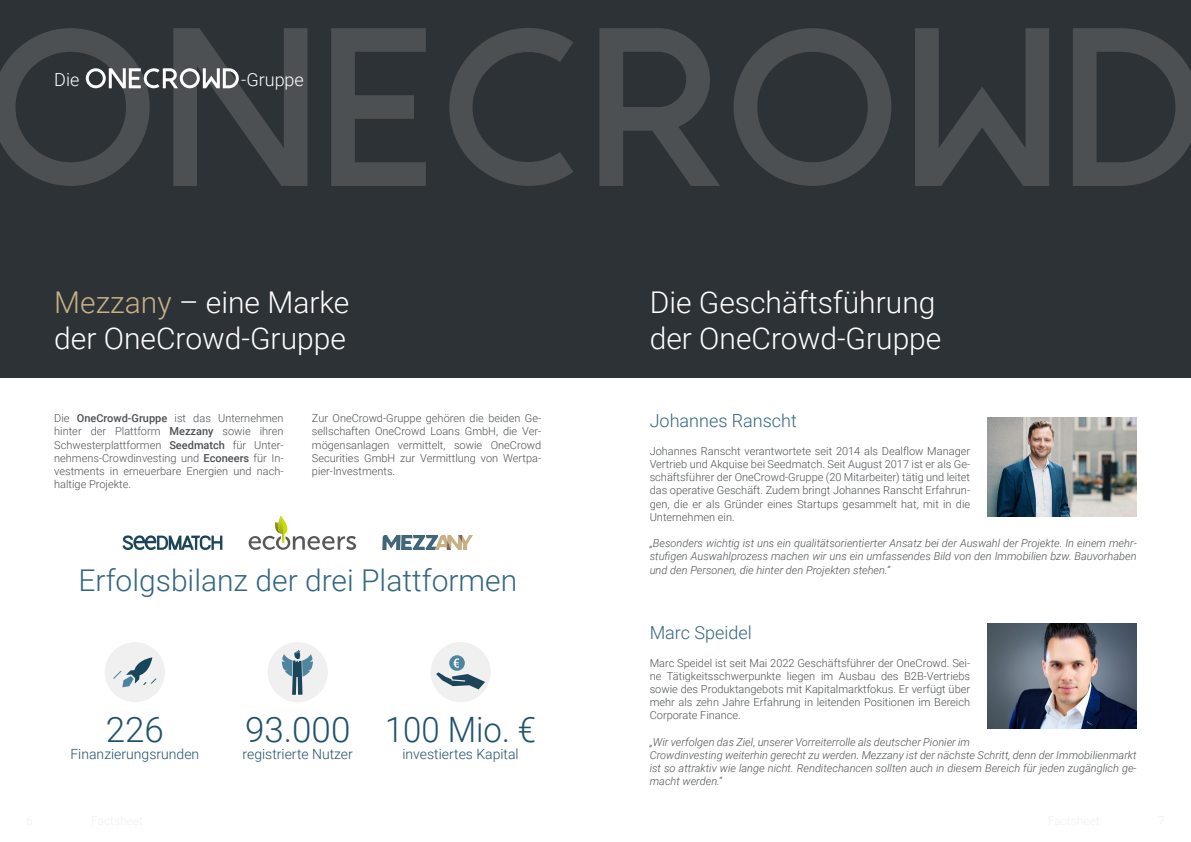
<style>
.page{position:relative;width:1191px;height:842px;background:#fff}
.page>*{position:absolute;margin:0;border:0;box-sizing:border-box;transform-origin:0 0}
.t1{font:300 35px "Roboto";color:#1f526b}
.t2{font:300 35px "Roboto";color:#1f526b;scale:.94 1}
.t3{font:300 30px/36px "Roboto";color:#fff}
.t4{font:300 30px "Roboto";color:#33667f}
.t5{font:300 18px "Roboto";color:#33667f}
.t6{font:300 18px "Roboto";color:#fff}
.t7{font:300 14px "Roboto";color:#1f526b}
.t8{font:300 11px/13.2px "Roboto";color:#4d5053;text-align:justify}
.t9{font:italic 300 11px/13.2px "Roboto";color:#4d5053;text-align:justify}
.s1{color:#c7b085}
.s2{font-weight:500}
</style>
<div class="page">
<div style="left:0;top:0;width:1191px;height:377px;background:#2d3237"></div>
<svg style="left:449px;top:28px;width:124px;height:158px"></svg>
<svg style="left:1073px;top:28px;width:118px;height:158px"></svg>
<svg style="left:733px;top:28px;width:158px;height:158px"></svg>
<svg style="left:915px;top:28px;width:134px;height:158px"></svg>
<svg style="left:599px;top:28px;width:121px;height:158px"></svg>
<svg style="left:331px;top:28px;width:95px;height:158px"></svg>
<div style="left:105px;top:642px;width:60px;height:60px;background:#f0f0f0;border-radius:50%"></div>
<svg style="left:113px;top:657px;width:43px;height:30px"></svg>
<div style="left:268px;top:642px;width:60px;height:60px;background:#f0f0f0;border-radius:50%"></div>
<svg style="left:282px;top:650px;width:31px;height:45px"></svg>
<div style="left:430px;top:642px;width:61px;height:60px;background:#f0f0f0;border-radius:50%"></div>
<svg style="left:449px;top:655px;width:16px;height:16px"></svg>
<svg style="left:436px;top:658px;width:49px;height:31px"></svg>
<svg style="left:0;top:28px;width:307px;height:158px"></svg>
<img style="left:987px;top:417px;width:149px;height:100px">
<img style="left:987px;top:623px;width:149px;height:106px">
<svg style="left:123px;top:535px;width:99px;height:15px"></svg>
<svg style="left:248px;top:516px;width:108px;height:34px"></svg>
<svg style="left:382px;top:535px;width:91px;height:15px"></svg>
<h3 class="t6" style="left:54px;top:67px;width:27px">Die</h3>
<h3 class="t6" style="left:241px;top:67px;width:64px">-Gruppe</h3>
<h2 class="t3" style="left:54px;top:283px;width:297px"><span class="s1">Mezzany</span> – eine Marke der OneCrowd-Gruppe</h2>
<p class="t8" style="left:54px;top:411px;width:231px">Die <span class="s2">OneCrowd-Gruppe</span> ist das Unternehmen hinter der Plattform <span class="s2">Mezzany</span> sowie ihren Schwesterplattformen <span class="s2">Seedmatch</span> für Unter&shy;nehmens-Crowdinvesting und <span class="s2">Econeers</span> für In&shy;vestments in erneuerbare Energien und nach&shy;haltige Projekte.</p>
<p class="t8" style="left:312px;top:411px;width:231px">Zur OneCrowd-Gruppe gehören die beiden Ge&shy;sellschaften OneCrowd Loans GmbH, die Ver&shy;mögensanlagen vermittelt, sowie OneCrowd Securities GmbH zur Vermittlung von Wertpa&shy;pier-Investments.</p>
<h2 class="t4" style="left:78px;top:559px;width:440px">Erfolgsbilanz der drei Plattformen</h2>
<h1 class="t1" style="left:106px;top:705px;width:60px">226</h1>
<p class="t7" style="left:70px;top:744px;width:130px">Finanzierungsrunden</p>
<h1 class="t1" style="left:245px;top:705px;width:107px">93.000</h1>
<p class="t7" style="left:242px;top:744px;width:112px">registrierte Nutzer</p>
<h1 class="t2" style="left:385px;top:705px;width:162px">100 Mio. €</h1>
<p class="t7" style="left:402px;top:744px;width:118px">investiertes Kapital</p>
<h2 class="t3" style="left:649px;top:283px;width:293px">Die Geschäftsführung der OneCrowd-Gruppe</h2>
<h3 class="t5" style="left:649px;top:408px;width:149px">Johannes Ranscht</h3>
<p class="t8" style="left:649px;top:444px;width:322px">Johannes Ranscht verantwortete seit 2014 als Dealflow Manager Vertrieb und Akquise bei Seedmatch. Seit August 2017 ist er als Ge&shy;schäftsführer der OneCrowd-Gruppe (20 Mitarbeiter) tätig und leitet das operative Geschäft. Zudem bringt Johannes Ranscht Erfahrun&shy;gen, die er als Gründer eines Startups gesammelt hat, mit in die Unternehmen ein.</p>
<p class="t9" style="left:649px;top:536px;width:488px">„Besonders wichtig ist uns ein qualitätsorientierter Ansatz bei der Auswahl der Projekte. In einem mehr&shy;stufigen Auswahlprozess machen wir uns ein umfassendes Bild von den Immobilien bzw. Bauvorhaben und den Personen, die hinter den Projekten stehen.”</p>
<h3 class="t5" style="left:649px;top:620px;width:104px">Marc Speidel</h3>
<p class="t8" style="left:649px;top:656px;width:322px">Marc Speidel ist seit Mai 2022 Geschäftsführer der OneCrowd. Sei&shy;ne Tätigkeitsschwerpunkte liegen im Ausbau des B2B-Vertriebs sowie des Produktangebots mit Kapitalmarktfokus. Er verfügt über mehr als zehn Jahre Erfahrung in leitenden Positionen im Bereich Corporate Finance.</p>
<p class="t9" style="left:649px;top:735px;width:488px;text-align:left">„Wir verfolgen das Ziel, unserer Vorreiterrolle als deutscher Pionier im<br>Crowdinvesting weiterhin gerecht zu werden. Mezzany ist der nächste Schritt, denn der Immobilienmarkt ist so attraktiv wie lange nicht. Renditechancen sollten auch in diesem Bereich für jeden zugänglich ge&shy;macht werden.“</p>
</div>
